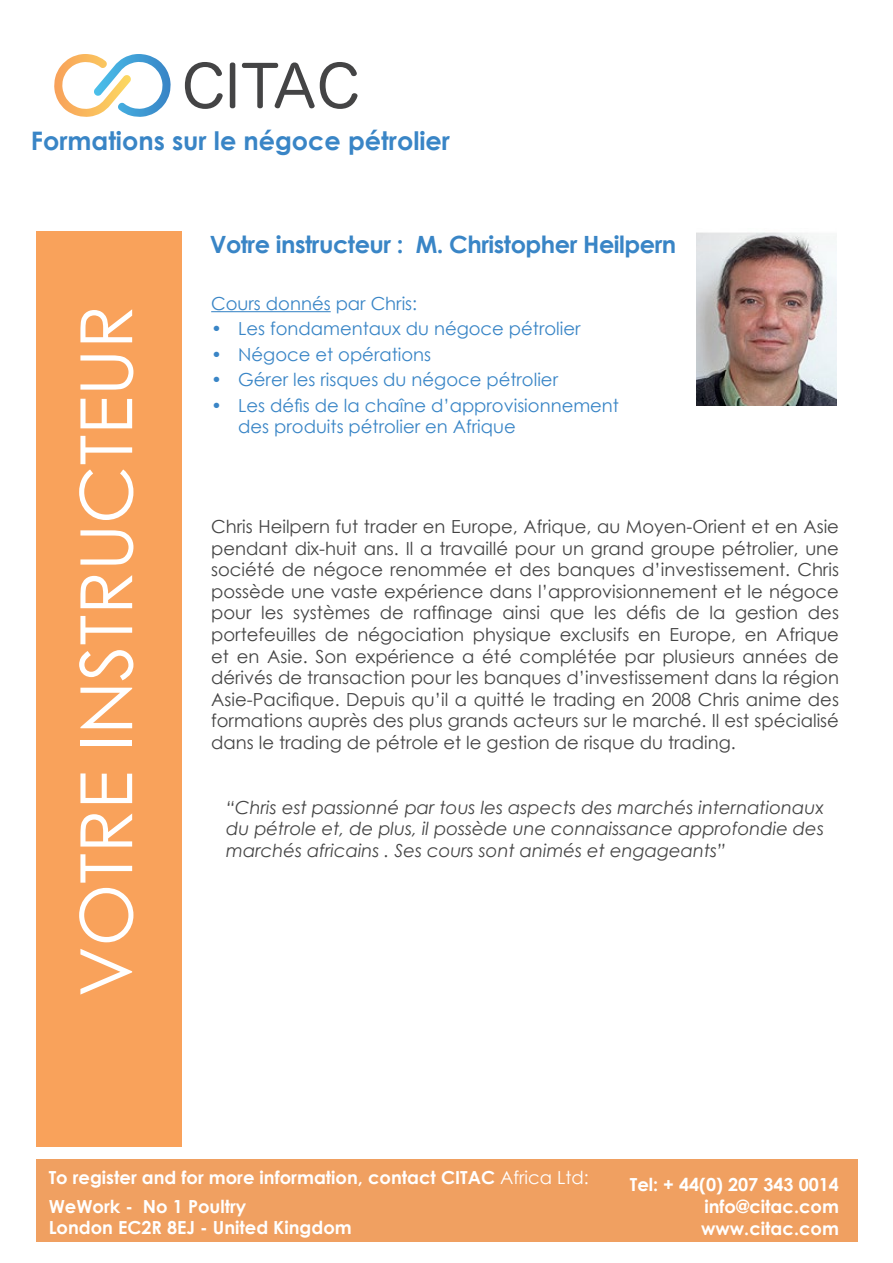
<style>
.page{position:relative;width:893px;height:1263px;background:#fff}
.page>*{position:absolute;margin:0;border:0;box-sizing:border-box;transform-origin:0 0}
.t1{font:72px "Century Gothic";color:#fff}
.t2{font:700 25.5px "Century Gothic";color:#3985c6}
.t3{font:700 23.7px "Century Gothic";letter-spacing:-.02em;color:#3985c6}
.t4{font:18px/21.6px "Century Gothic";color:#444;text-align:justify}
.t5{font:18px/21px "Century Gothic";color:#3985c6}
.t6{font:italic 18px/21.6px "Century Gothic";color:#444;text-align:justify}
.t7{font:700 18px/21.6px "Century Gothic";color:#fff}
.s1{font-weight:400}
</style>
<div class="page">
<div style="left:36px;top:231px;width:146px;height:916px;background:#f9a25b"></div>
<div style="left:36px;top:1159px;width:821px;height:83px;background:#f0a061"></div>
<hr style="left:211px;top:311px;width:120px;height:1px;background:#3985c6">
<img style="left:696px;top:232px;width:140px;height:174px">
<svg style="left:185px;top:62px;width:38px;height:47px"></svg>
<div style="left:230px;top:62px;width:5px;height:46px;background:#444445;border-radius:3px"></div>
<svg style="left:242px;top:62px;width:115px;height:47px"></svg>
<svg style="left:54px;top:54px;width:117px;height:63px"></svg>
<h2 class="t2" style="left:31px;top:121px;width:421px">Formations sur le négoce pétrolier</h2>
<h1 class="t1" style="left:56px;top:997px;width:693px;rotate:-90deg">VOTRE INSTRUCTEUR</h1>
<h3 class="t3" style="left:210px;top:227px;width:468px">Votre instructeur : M. Christopher Heilpern</h3>
<p class="t5" style="left:211px;top:293px;width:208px">Cours donnés par Chris:</p>
<p class="t5" style="left:211px;top:318px;width:371px">• Les fondamentaux du négoce pétrolier</p>
<p class="t5" style="left:211px;top:344px;width:221px">• Négoce et opérations</p>
<p class="t5" style="left:211px;top:369px;width:348px">• Gérer les risques du négoce pétrolier</p>
<p class="t5" style="left:238px;top:395px;width:382px;text-indent:-27px">• Les défis de la chaîne d’approvisionnement des produits pétrolier en Afrique</p>
<p class="t4" style="left:211px;top:515px;width:629px">Chris Heilpern fut trader en Europe, Afrique, au Moyen-Orient et en Asie pendant dix-huit ans. Il a travaillé pour un grand groupe pétrolier, une société de négoce renommée et des banques d’investissement. Chris possède une vaste expérience dans l’approvisionnement et le négoce pour les systèmes de raffinage ainsi que les défis de la gestion des portefeuilles de négociation physique exclusifs en Europe, en Afrique et en Asie. Son expérience a été complétée par plusieurs années de dérivés de transaction pour les banques d’investissement dans la région Asie-Pacifique. Depuis qu’il a quitté le trading en 2008 Chris anime des formations auprès des plus grands acteurs sur le marché. Il est spécialisé dans le trading de pétrole et le gestion de risque du trading.</p>
<p class="t6" style="left:226px;top:796px;width:599px">“Chris est passionné par tous les aspects des marchés internationaux du pétrole et, de plus, il possède une connaissance approfondie des marchés africains . Ses cours sont animés et engageants”</p>
<p class="t7" style="left:49px;top:1162px;width:542px;line-height:29px">To register and for more information, contact CITAC <span class="s1">Africa Ltd:<br></span>WeWork - No 1 Poultry</p>
<p class="t7" style="left:49px;top:1216px;width:305px">London EC2R 8EJ - United Kingdom</p>
<p class="t7" style="left:701px;top:1173px;width:139px;text-align:justify;text-indent:-71px">Tel: + 44(0) 207 343 0014 info@citac.com www.citac.com</p>
</div>
